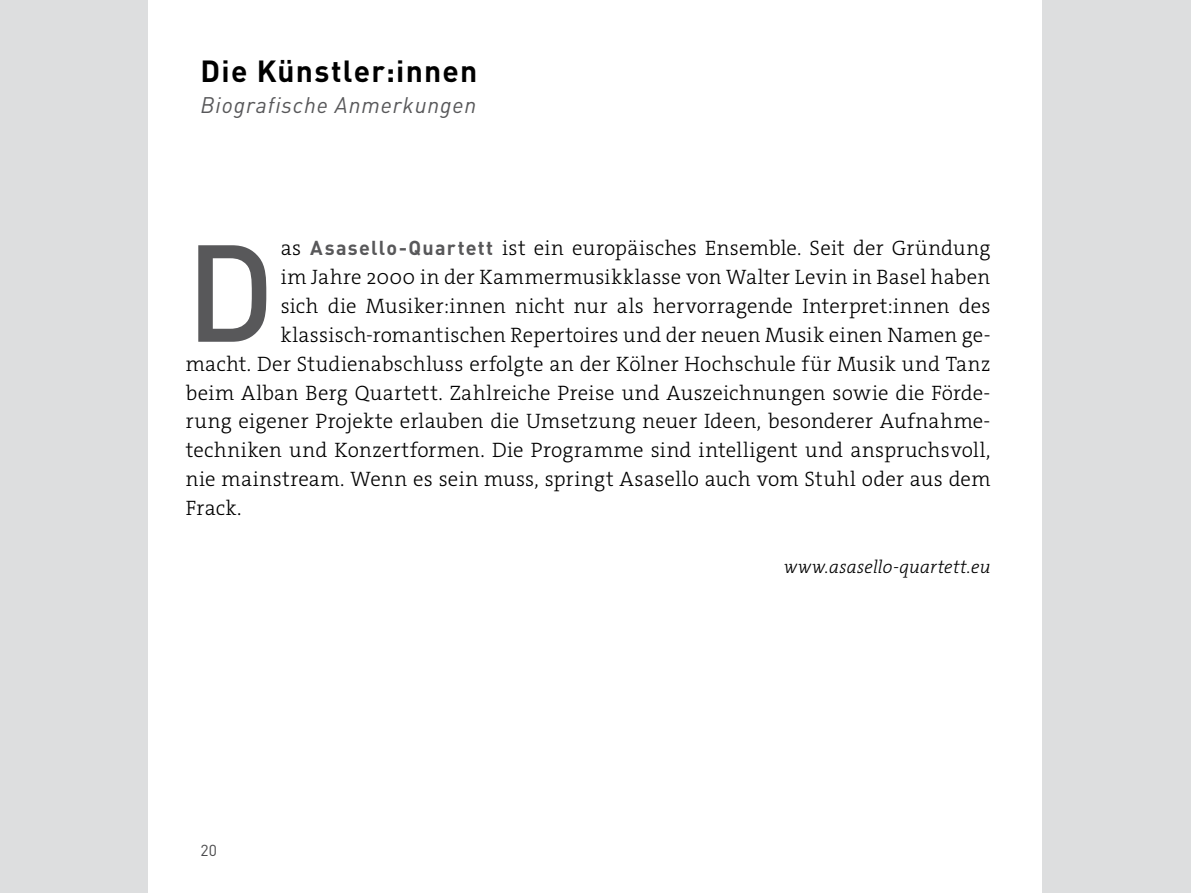
<style>
.page{position:relative;width:1191px;height:893px;background:#dddedf}
.page>*{position:absolute;margin:0;border:0;box-sizing:border-box;transform-origin:0 0}
.t1{font:500 135.6px "DINOT";color:#58585a}
.t2{font:700 30.15px "DINOT";letter-spacing:.04em;color:#000}
.t3{font:italic 22.35px "DINOT";letter-spacing:.04em;color:#58585a}
.t4{font:300 21px "The Serif E2 s";letter-spacing:.015em;color:#000}
.t5{font:italic 300 18.3px "The Serif E2 s";letter-spacing:.015em;color:#000}
.t6{font:15.75px "DINOT";color:#4b4b4d}
.s1{font-family:"DINOT";font-weight:700;font-size:19.95px;color:#58585a}
</style>
<div class="page">
<div style="left:149px;top:0;width:893px;height:893px;background:#fff"></div>
<h2 class="t2" style="left:200px;top:51px;width:278px">Die Künstler:innen</h2>
<p class="t3" style="left:200px;top:91px;width:277px">Biografische Anmerkungen</p>
<h1 class="t1" style="left:186px;top:206px;width:91px">D</h1>
<p class="t4" style="left:281px;top:235px;width:711px">as <span class="s1">Asasello-Quartett</span> ist ein europäisches Ensemble. Seit der Gründung</p>
<p class="t4" style="left:281px;top:263px;width:711px">im Jahre 2000 in der Kammermusikklasse von Walter Levin in Basel haben</p>
<p class="t4" style="left:281px;top:292px;width:711px">sich die Musiker:innen nicht nur als hervorragende Interpret:innen des</p>
<p class="t4" style="left:281px;top:321px;width:711px">klassisch-romantischen Repertoires und der neuen Musik einen Namen ge-</p>
<p class="t4" style="left:186px;top:350px;width:806px">macht. Der Studienabschluss erfolgte an der Kölner Hochschule für Musik und Tanz</p>
<p class="t4" style="left:186px;top:379px;width:806px">beim Alban Berg Quartett. Zahlreiche Preise und Auszeichnungen sowie die Förde-</p>
<p class="t4" style="left:186px;top:408px;width:806px">rung eigener Projekte erlauben die Umsetzung neuer Ideen, besonderer Aufnahme-</p>
<p class="t4" style="left:186px;top:437px;width:806px">techniken und Konzertformen. Die Programme sind intelligent und anspruchsvoll,</p>
<p class="t4" style="left:186px;top:466px;width:806px">nie mainstream. Wenn es sein muss, springt Asasello auch vom Stuhl oder aus dem</p>
<p class="t4" style="left:186px;top:494px;width:57px">Frack.</p>
<p class="t6" style="left:200px;top:840px;width:18px">20</p>
<p class="t5" style="left:783px;top:555px;width:208px">www.asasello-quartett.eu</p>
</div>
